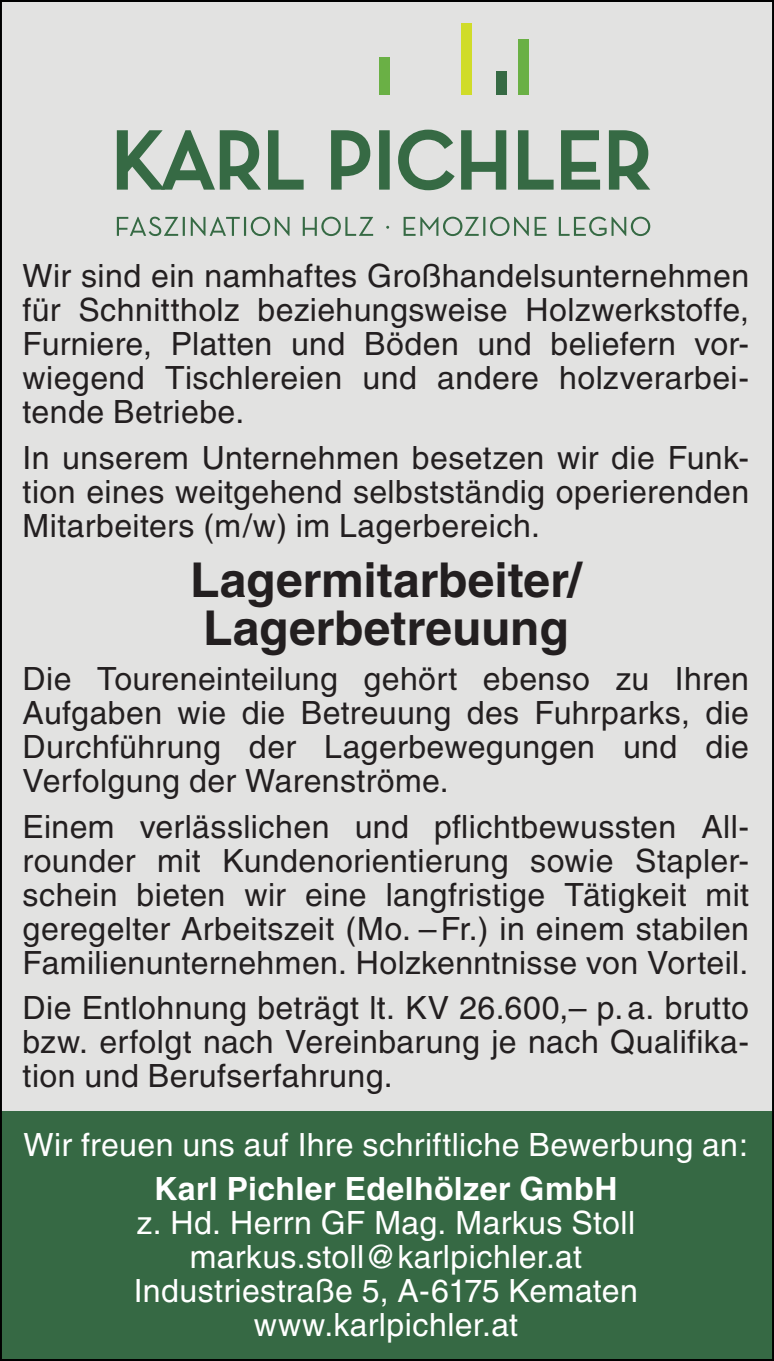
<style>
.page{position:relative;width:774px;height:1361px;background:#fff}
.page>*{position:absolute;margin:0;border:0;box-sizing:border-box;transform-origin:0 0}
.t1{font:700 48px/48px "Helvetica";color:#231f20}
.t2{font:32px/34px "Helvetica";letter-spacing:.015em;color:#231f20;text-align:justify}
.t3{font:32px/34px "Helvetica";letter-spacing:.01em;color:#fff;text-align:center}
.t4{font:700 32px "Helvetica";letter-spacing:.015em;color:#fff}
</style>
<div class="page">
<div style="left:0;top:0;width:773px;height:1361px;background:#e2e2e1"></div>
<div style="left:0;top:1111px;width:773px;height:250px;background:#366944"></div>
<svg style="left:117px;top:217px;width:533px;height:19px"></svg>
<svg style="left:268px;top:130px;width:35px;height:60px"></svg>
<svg style="left:117px;top:130px;width:144px;height:60px"></svg>
<svg style="left:331px;top:130px;width:319px;height:60px"></svg>
<div style="left:379px;top:57px;width:10px;height:38px;background:#6ab045"></div>
<div style="left:461px;top:23px;width:10px;height:72px;background:#d0dc29"></div>
<div style="left:495px;top:71px;width:11px;height:24px;background:#366a44"></div>
<div style="left:517px;top:39px;width:11px;height:56px;background:#6ab045"></div>
<p class="t2" style="left:23px;top:259px;width:727px">Wir sind ein namhaftes Großhandelsunternehmen für Schnittholz beziehungsweise Holzwerkstoffe, Furniere, Platten und Böden und beliefern vor&shy;wiegend Tischlereien und andere holzverarbei&shy;tende Betriebe.</p>
<p class="t2" style="left:23px;top:440px;width:727px">In unserem Unternehmen besetzen wir die Funk&shy;tion eines weitgehend selbstständig operierenden Mitarbeiters (m/w) im Lagerbereich.</p>
<h1 class="t1" style="left:190px;top:555px;width:393px">Lagermitarbeiter/<br>Lagerbetreuung</h1>
<p class="t2" style="left:23px;top:662px;width:727px">Die Toureneinteilung gehört ebenso zu Ihren Aufgaben wie die Betreuung des Fuhrparks, die Durchführung der Lagerbewegungen und die Verfolgung der Warenströme.</p>
<p class="t2" style="left:23px;top:809px;width:727px">Einem verlässlichen und pflichtbewussten All&shy;rounder mit Kundenorientierung sowie Stapler&shy;schein bieten wir eine langfristige Tätigkeit mit geregelter Arbeitszeit (Mo. –Fr.) in einem stabilen Familienunternehmen. Holzkenntnisse von Vorteil.</p>
<p class="t2" style="left:23px;top:991px;width:727px">Die Entlohnung beträgt lt. KV 26.600,– p.a. brutto bzw. erfolgt nach Vereinbarung je nach Qualifika&shy;tion und Berufserfahrung.</p>
<p class="t3" style="left:24px;top:1127px;width:725px">Wir freuen uns auf Ihre schriftliche Bewerbung an:</p>
<p class="t4" style="left:154px;top:1169px;width:464px">Karl Pichler Edelhölzer GmbH</p>
<p class="t3" style="left:134px;top:1205px;width:505px">z. Hd. Herrn GF Mag. Markus Stoll markus.stoll@karlpichler.at<br>Industriestraße 5, A-6175 Kematen www.karlpichler.at</p>
</div>
